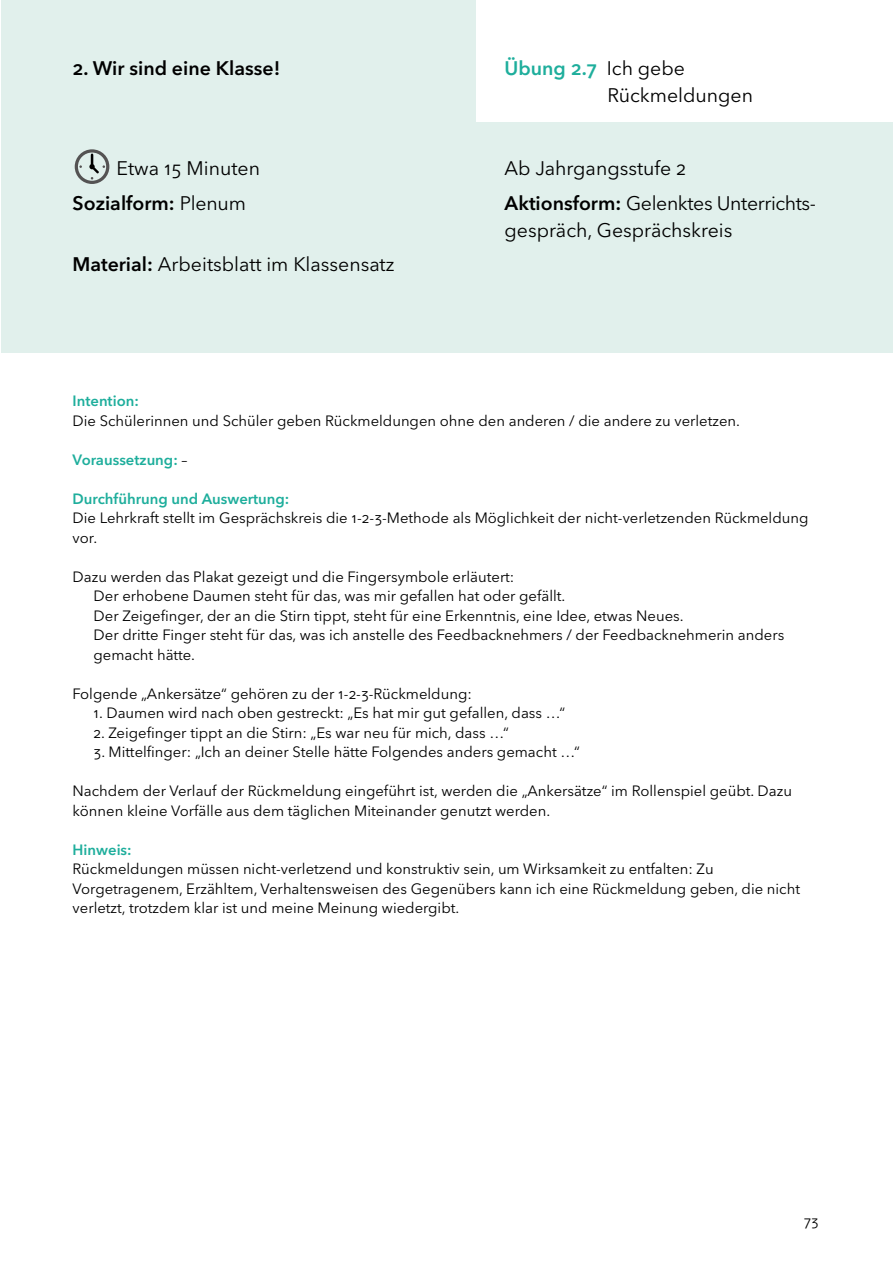
<style>
.page{position:relative;width:893px;height:1263px;background:#fff}
.page>*{position:absolute;margin:0;border:0;box-sizing:border-box;transform-origin:0 0}
.t1{font:19.5px/27px "Avenir Next LT Pro";color:#000}
.t2{font:600 19.5px "Avenir Next LT Pro";color:#000}
.t3{font:14.85px/19.5px "Avenir Next LT Pro";color:#000}
.t4{font:600 14.85px "Avenir Next LT Pro";color:#1eae9c}
.t5{font:14.25px "Avenir Next LT Pro";color:#000}
.s1{font-weight:600;color:#1eae9c}
.s2{font-weight:400}
.s3{font-weight:600}
.s4{font-weight:400;color:#000}
</style>
<div class="page">
<div style="left:1px;top:0;width:892px;height:353px;background:#e1f0ec"></div>
<div style="left:477px;top:0;width:416px;height:122px;background:#fff"></div>
<svg style="left:75px;top:149px;width:34px;height:35px"></svg>
<p class="t2" style="left:73px;top:56px;width:209px">2. Wir sind eine Klasse!</p>
<p class="t1" style="left:607px;top:54px;width:147px;text-indent:-103px"><span class="s1">Übung 2.7</span> Ich gebe<br>Rückmeldungen</p>
<p class="t1" style="left:116px;top:155px;width:145px">Etwa 15 Minuten</p>
<p class="t1" style="left:505px;top:155px;width:183px">Ab Jahrgangsstufe 2</p>
<p class="t2" style="left:73px;top:191px;width:175px">Sozialform: <span class="s2">Plenum</span></p>
<p class="t1" style="left:505px;top:189px;width:313px"><span class="s3">Aktionsform:</span> Gelenktes Unterrichts&shy;gespräch, Gesprächskreis</p>
<p class="t1" style="left:73px;top:251px;width:323px"><span class="s3">Material:</span> Arbeitsblatt im Klassensatz</p>
<p class="t4" style="left:73px;top:392px;width:68px">Intention:</p>
<p class="t3" style="left:73px;top:411px;width:669px">Die Schülerinnen und Schüler geben Rückmeldungen ohne den anderen / die andere zu verletzen.</p>
<p class="t4" style="left:73px;top:450px;width:116px">Voraussetzung: <span class="s4">–</span></p>
<p class="t4" style="left:73px;top:489px;width:218px">Durchführung und Auswertung:</p>
<p class="t3" style="left:73px;top:508px;width:737px">Die Lehrkraft stellt im Gesprächskreis die 1-2-3-Methode als Möglichkeit der nicht-verletzenden Rückmeldung vor.</p>
<p class="t3" style="left:73px;top:567px;width:443px">Dazu werden das Plakat gezeigt und die Fingersymbole erläutert:</p>
<p class="t3" style="left:94px;top:586px;width:473px">Der erhobene Daumen steht für das, was mir gefallen hat oder gefällt.</p>
<p class="t3" style="left:94px;top:606px;width:592px">Der Zeigefinger, der an die Stirn tippt, steht für eine Erkenntnis, eine Idee, etwas Neues.</p>
<p class="t3" style="left:94px;top:625px;width:692px">Der dritte Finger steht für das, was ich anstelle des Feedbacknehmers / der Feedbacknehmerin anders gemacht hätte.</p>
<p class="t3" style="left:73px;top:684px;width:401px">Folgende „Ankersätze“ gehören zu der 1-2-3-Rückmeldung:</p>
<p class="t3" style="left:94px;top:703px;width:473px">1. Daumen wird nach oben gestreckt: „Es hat mir gut gefallen, dass …“</p>
<p class="t3" style="left:94px;top:723px;width:417px">2. Zeigefinger tippt an die Stirn: „Es war neu für mich, dass …“</p>
<p class="t3" style="left:94px;top:742px;width:488px">3. Mittelfinger: „Ich an deiner Stelle hätte Folgendes anders gemacht …“</p>
<p class="t3" style="left:73px;top:781px;width:721px">Nachdem der Verlauf der Rückmeldung eingeführt ist, werden die „Ankersätze“ im Rollenspiel geübt. Dazu können kleine Vorfälle aus dem täglichen Miteinander genutzt werden.</p>
<p class="t4" style="left:73px;top:840px;width:61px">Hinweis:</p>
<p class="t3" style="left:73px;top:859px;width:729px">Rückmeldungen müssen nicht-verletzend und konstruktiv sein, um Wirksamkeit zu entfalten: Zu<br>Vorgetragenem, Erzähltem, Verhaltensweisen des Gegenübers kann ich eine Rückmeldung geben, die nicht verletzt, trotzdem klar ist und meine Meinung wiedergibt.</p>
<p class="t5" style="left:804px;top:1213px;width:16px">73</p>
</div>
